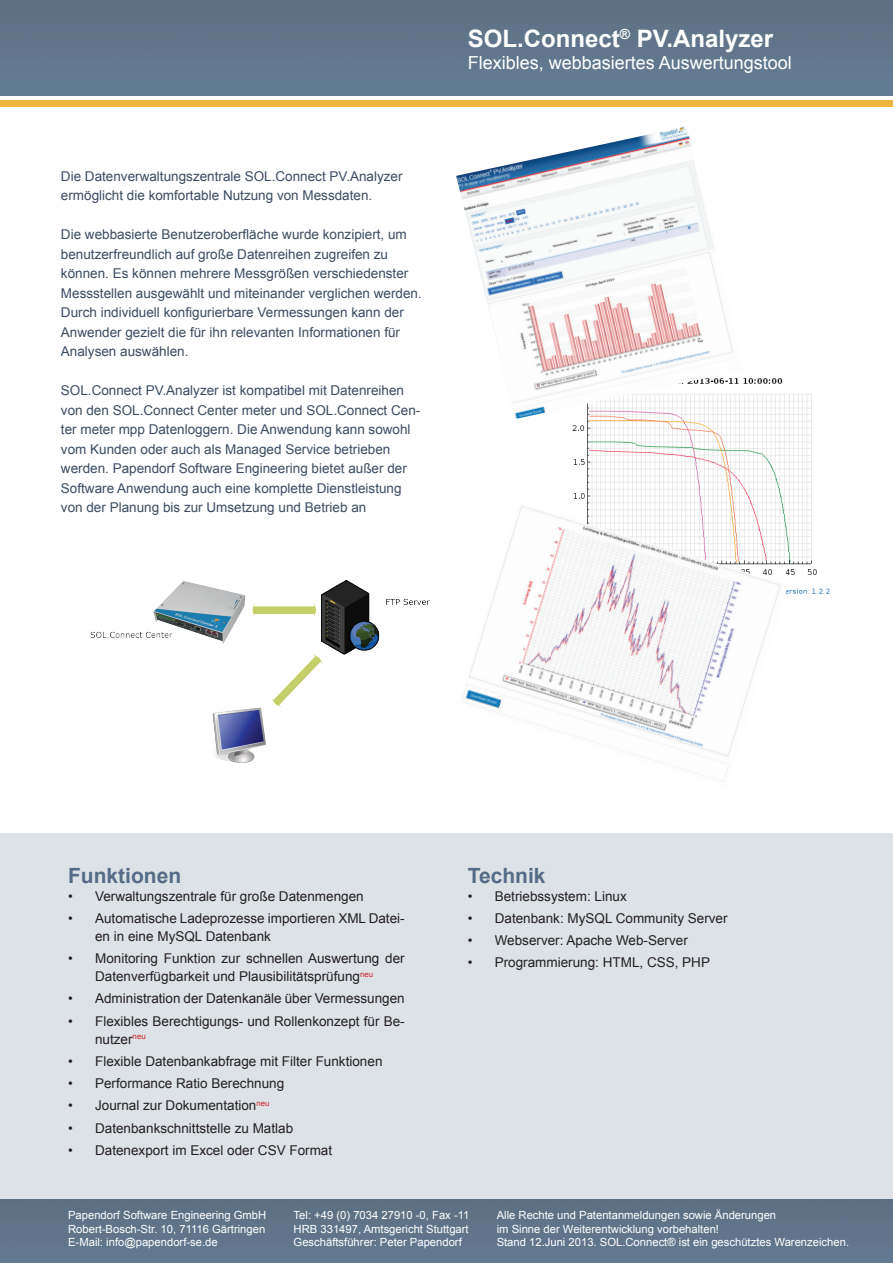
<style>
.page{position:relative;width:893px;height:1263px;background:#fff}
.page>*{position:absolute;margin:0;border:0;box-sizing:border-box;transform-origin:0 0}
.t1{font:700 24px "Arial";color:#fff}
.t2{font:700 21px "Arial";color:#556b86}
.t3{font:18px "Arial";color:#fff}
.t4{font:13.5px/19.5px "Arial";color:#3b4c62}
.t5{font:13.5px/18px "Arial";color:#231f20}
.t6{font:11.25px/13.5px "Arial";color:#fff;text-align:justify}
</style>
<div class="page">
<div style="left:0;top:833px;width:893px;height:380px;background:#dde2e7"></div>
<img style="left:0;top:0;width:893px;height:96px">
<div style="left:0;top:1199px;width:893px;height:64px;background:#60748a"></div>
<div style="left:0;top:100px;width:893px;height:7px;background:#edb43e"></div>
<img style="left:91px;top:580px;width:338px;height:183px">
<img style="left:572px;top:378px;width:257px;height:216px">
<img style="left:456px;top:127px;width:289px;height:292px">
<img style="left:462px;top:503px;width:326px;height:279px">
<p class="t4" style="left:61px;top:166px;width:343px">Die Datenverwaltungszentrale SOL.Connect PV.Analyzer ermöglicht die komfortable Nutzung von Messdaten.</p>
<p class="t4" style="left:61px;top:225px;width:362px">Die webbasierte Benutzeroberfläche wurde konzipiert, um benutzerfreundlich auf große Datenreihen zugreifen zu können. Es können mehrere Messgrößen verschiedenster Messstellen ausgewählt und miteinander verglichen werden.<br>Durch individuell konfigurierbare Vermessungen kann der Anwender gezielt die für ihn relevanten Informationen für Analysen auswählen.</p>
<p class="t4" style="left:61px;top:381px;width:361px">SOL.Connect PV.Analyzer ist kompatibel mit Datenreihen von den SOL.Connect Center meter und SOL.Connect Cen&shy;ter meter mpp Datenloggern. Die Anwendung kann sowohl vom Kunden oder auch als Managed Service betrieben werden. Papendorf Software Engineering bietet außer der Software Anwendung auch eine komplette Dienstleistung von der Planung bis zur Umsetzung und Betrieb an</p>
<h1 class="t1" style="left:468px;top:23px;width:307px">SOL.Connect<sup>®</sup> PV.Analyzer</h1>
<h3 class="t3" style="left:468px;top:51px;width:326px">Flexibles, webbasiertes Auswertungstool</h3>
<h2 class="t2" style="left:68px;top:861px;width:115px">Funktionen</h2>
<p class="t5" style="left:68px;top:887px;width:297px">• Verwaltungszentrale für große Datenmengen</p>
<p class="t5" style="left:95px;top:909px;width:311px;text-indent:-27px">• Automatische Ladeprozesse importieren XML Datei&shy;en in eine MySQL Datenbank</p>
<p class="t5" style="left:68px;top:949px;width:338px;text-align:center">• Monitoring Funktion zur schnellen Auswertung der<br>Datenverfügbarkeit und Plausibilitätsprüfung<sup>neu</sup></p>
<p class="t5" style="left:68px;top:990px;width:338px">• Administration der Datenkanäle über Vermessungen</p>
<p class="t5" style="left:95px;top:1012px;width:311px;text-indent:-27px">• Flexibles Berechtigungs- und Rollenkonzept für Be&shy;nutzer<sup>neu</sup></p>
<p class="t5" style="left:68px;top:1052px;width:316px">• Flexible Datenbankabfrage mit Filter Funktionen</p>
<p class="t5" style="left:68px;top:1074px;width:218px">• Performance Ratio Berechnung</p>
<p class="t5" style="left:68px;top:1097px;width:203px">• Journal zur Dokumentation<sup>neu</sup></p>
<p class="t5" style="left:68px;top:1119px;width:227px">• Datenbankschnittstelle zu Matlab</p>
<p class="t5" style="left:68px;top:1141px;width:266px">• Datenexport im Excel oder CSV Format</p>
<h2 class="t2" style="left:468px;top:861px;width:79px">Technik</h2>
<p class="t5" style="left:468px;top:887px;width:161px">• Betriebssystem: Linux</p>
<p class="t5" style="left:468px;top:909px;width:261px">• Datenbank: MySQL Community Server</p>
<p class="t5" style="left:468px;top:931px;width:222px">• Webserver: Apache Web-Server</p>
<p class="t5" style="left:468px;top:954px;width:244px">• Programmierung: HTML, CSS, PHP</p>
<p class="t6" style="left:68px;top:1208px;width:200px">Papendorf Software Engineering GmbH Robert-Bosch-Str. 10, 71116 Gärtringen E-Mail: info@papendorf-se.de</p>
<p class="t6" style="left:294px;top:1208px;width:177px">Tel: +49 (0) 7034 27910 -0, Fax -11<br>HRB 331497, Amtsgericht Stuttgart Geschäftsführer: Peter Papendorf</p>
<p class="t6" style="left:497px;top:1208px;width:354px;text-align:left">Alle Rechte und Patentanmeldungen sowie Änderungen<br>im Sinne der Weiterentwicklung vorbehalten!<br>Stand 12.Juni 2013. SOL.Connect® ist ein geschütztes Warenzeichen.</p>
</div>
